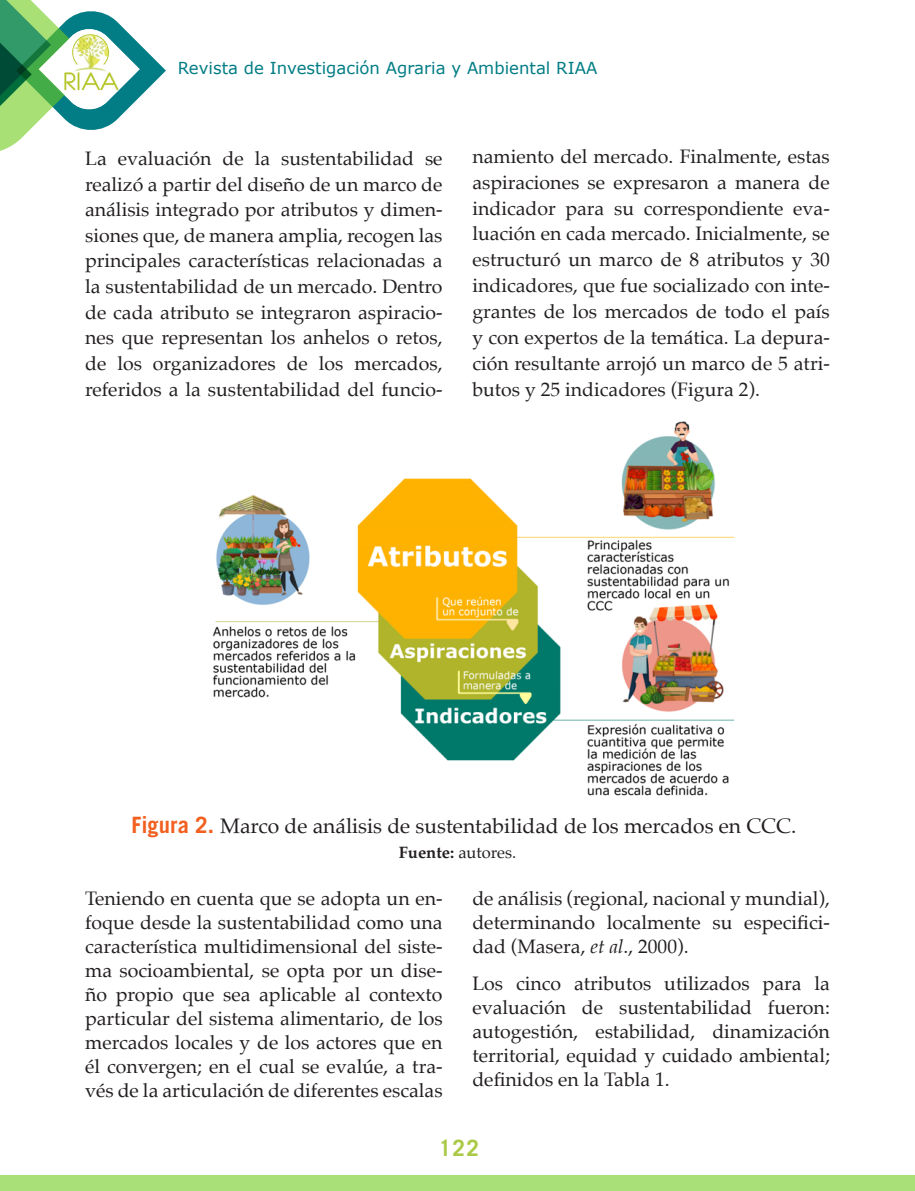
<style>
.page{position:relative;width:915px;height:1191px;background:#fff}
.page>*{position:absolute;margin:0;border:0;box-sizing:border-box;transform-origin:0 0}
.t1{font:700 22.5px "Trade Gothic LT Std";color:#aac946}
.t2{font:21px "Palatino";color:#231f20}
.t3{font:19.5px/24px "Palatino";color:#231f20;text-align:justify}
.t4{font:16.5px "Verdana";color:#027d85}
.t5{font:16.5px "Palatino";color:#231f20}
.s1{font-family:"Trade Gothic LT Std";font-weight:700;font-size:22.5px;color:#f26021}
.s2{font-weight:700}
.s3{font-style:italic}
</style>
<div class="page">
<svg style="left:0;top:0;width:166px;height:151px"></svg>
<div style="left:0;top:1174px;width:914px;height:17px;background:#a9e078"></div>
<img style="left:63px;top:34px;width:55px;height:56px">
<img style="left:212px;top:421px;width:523px;height:375px">
<p class="t4" style="left:178px;top:57px;width:421px">Revista de Investigación Agraria y Ambiental RIAA</p>
<p class="t3" style="left:85px;top:145px;width:359px;line-height:25.7px">La evaluación de la sustentabilidad se realizó a partir del diseño de un marco de análisis integrado por atributos y dimen&shy;siones que, de manera amplia, recogen las principales características relacionadas a la sustentabilidad de un mercado. Dentro de cada atributo se integraron aspiracio&shy;nes que representan los anhelos o retos, de los organizadores de los mercados, referidos a la sustentabilidad del funcio-</p>
<p class="t3" style="left:472px;top:143px;width:359px;line-height:25.8px">namiento del mercado. Finalmente, estas aspiraciones se expresaron a manera de indicador para su correspondiente eva&shy;luación en cada mercado. Inicialmente, se estructuró un marco de 8 atributos y 30 indicadores, que fue socializado con inte&shy;grantes de los mercados de todo el país y con expertos de la temática. La depura&shy;ción resultante arrojó un marco de 5 atri&shy;butos y 25 indicadores (Figura 2).</p>
<p class="t2" style="left:131px;top:808px;width:666px"><span class="s1">Figura 2.</span> Marco de análisis de sustentabilidad de los mercados en CCC.</p>
<p class="t5" style="left:398px;top:838px;width:119px"><span class="s2">Fuente:</span> autores.</p>
<p class="t3" style="left:85px;top:886px;width:359px">Teniendo en cuenta que se adopta un en&shy;foque desde la sustentabilidad como una característica multidimensional del siste&shy;ma socioambiental, se opta por un dise&shy;ño propio que sea aplicable al contexto particular del sistema alimentario, de los mercados locales y de los actores que en él convergen; en el cual se evalúe, a tra&shy;vés de la articulación de diferentes escalas</p>
<p class="t3" style="left:472px;top:886px;width:359px">de análisis (regional, nacional y mundial), determinando localmente su especifici&shy;dad (Masera, <span class="s3">et al</span>., 2000).</p>
<p class="t3" style="left:472px;top:971px;width:359px">Los cinco atributos utilizados para la evaluación de sustentabilidad fueron: autogestión, estabilidad, dinamización territorial, equidad y cuidado ambiental; definidos en la Tabla 1.</p>
<p class="t1" style="left:438px;top:1134px;width:42px">122</p>
</div>
